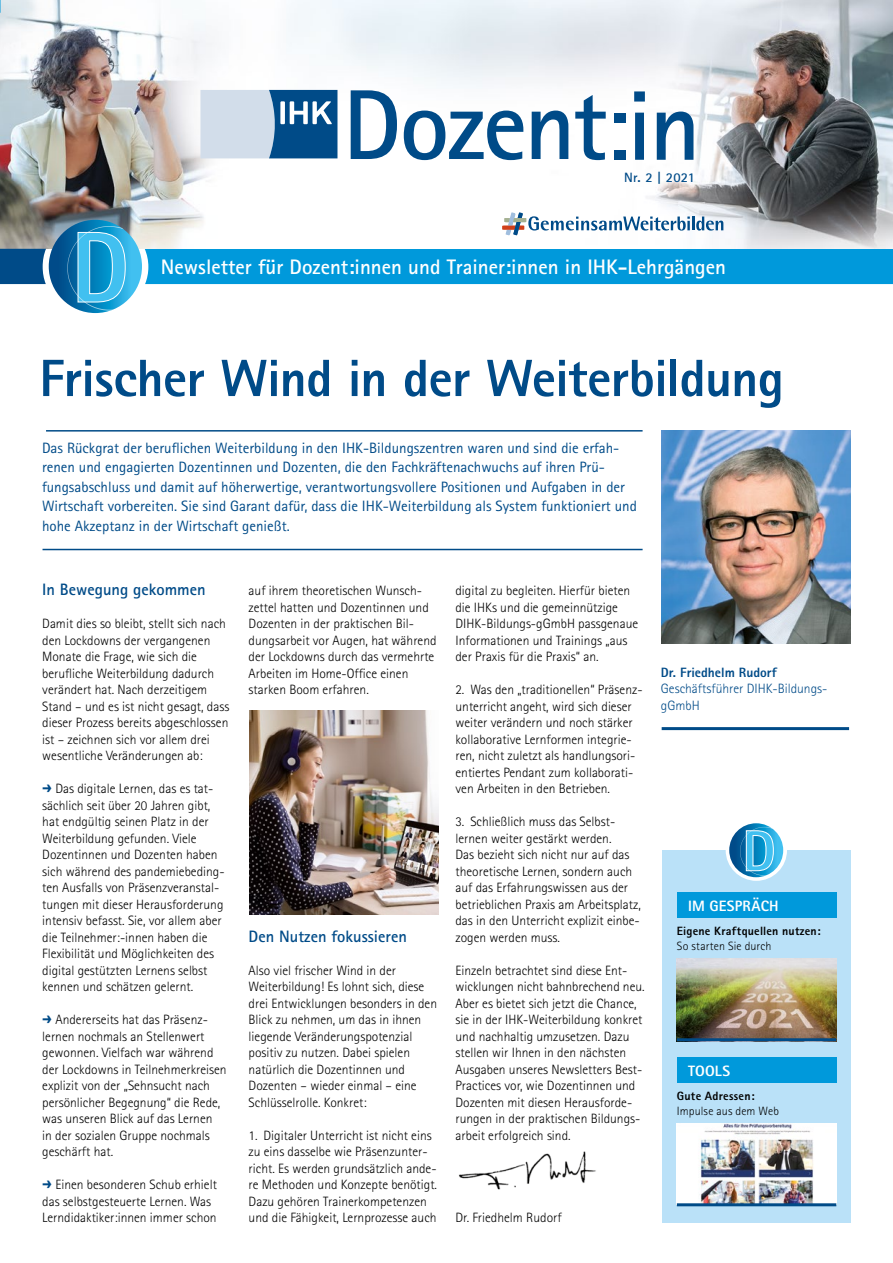
<style>
.page{position:relative;width:893px;height:1263px;background:#fff}
.page>*{position:absolute;margin:0;border:0;box-sizing:border-box;transform-origin:0 0}
.t1{font:800 52.5px "Rotis Sans Serif";letter-spacing:-.015em;color:#004b88}
.t2{font:700 21px "Rotis Sans Serif";color:#fff}
.t3{font:700 16.5px "Rotis Sans Serif";color:#004b88}
.t4{font:15px/19.5px "Rotis Sans Serif";color:#004b88}
.t5{font:800 15px "Rotis Sans Serif";letter-spacing:.015em;color:#fff}
.t6{font:300 13.5px/16.5px "Rotis Sans Serif";color:#000}
.t7{font:300 13.5px/16.5px "Rotis Sans Serif";color:#004b88}
.t8{font:800 13.5px "Rotis Sans Serif";color:#004b88}
.t9{font:700 13.5px "Rotis Sans Serif";letter-spacing:.02em;color:#004b88}
.t10{font:800 12px "Rotis Sans Serif";letter-spacing:.02em;color:#000}
.t11{font:300 12px "Rotis Sans Serif";letter-spacing:.01em;color:#000}
.s1{font-family:"Zine Sans Dis X Bold Roman Exp";font-weight:400;color:#004b88}
</style>
<div class="page">
<div style="left:662px;top:850px;width:188px;height:372px;background:#bae1f8"></div>
<img style="left:677px;top:958px;width:159px;height:80px">
<div style="left:145px;top:249px;width:748px;height:35px;background:#0099db"></div>
<img style="left:0;top:0;width:893px;height:249px">
<svg style="left:200px;top:90px;width:137px;height:68px;background:#7fa3c3"></svg>
<div style="left:0;top:249px;width:46px;height:35px;background:#004b88"></div>
<svg style="left:49px;top:220px;width:93px;height:93px;background:#1a81b9"></svg>
<svg style="left:67px;top:226px;width:59px;height:85px;background:#34a2d2"></svg>
<div style="left:677px;top:1057px;width:159px;height:26px;background:#0099db"></div>
<img style="left:677px;top:1123px;width:159px;height:80px">
<hr style="left:677px;top:1203px;width:159px;height:3px;background:#004b88">
<div style="left:726px;top:819px;width:61px;height:62px;background:#fff;border-radius:50%"></div>
<div style="left:677px;top:892px;width:159px;height:26px;background:#0099db"></div>
<hr style="left:677px;top:1038px;width:159px;height:3px;background:#004b88">
<svg style="left:729px;top:823px;width:54px;height:54px"></svg>
<svg style="left:740px;top:827px;width:34px;height:49px;background:#3fa7d5"></svg>
<svg style="left:634px;top:91px;width:59px;height:69px"></svg>
<div style="left:614px;top:113px;width:11px;height:9px;background:#004b88"></div>
<div style="left:614px;top:150px;width:11px;height:10px;background:#004b88"></div>
<svg style="left:351px;top:90px;width:255px;height:70px"></svg>
<img style="left:459px;top:1151px;width:137px;height:39px">
<hr style="left:43px;top:549px;width:600px;height:1px;background:#004b88">
<hr style="left:46px;top:430px;width:597px;height:2px;background:#004b88">
<svg style="left:502px;top:212px;width:221px;height:23px"></svg>
<img style="left:662px;top:430px;width:188px;height:213px">
<hr style="left:662px;top:727px;width:187px;height:3px;background:#004b88">
<img style="left:249px;top:711px;width:189px;height:204px">
<p class="t9" style="left:624px;top:169px;width:73px">Nr. 2 | 2021</p>
<h2 class="t2" style="left:161px;top:253px;width:567px">Newsletter für Dozent:innen und Trainer:innen in IHK-Lehrgängen</h2>
<h1 class="t1" style="left:39px;top:345px;width:746px">Frischer Wind in der Weiterbildung</h1>
<p class="t4" style="left:42px;top:438px;width:596px">Das Rückgrat der beruflichen Weiterbildung in den IHK-Bildungszentren waren und sind die erfah&shy;renen und engagierten Dozentinnen und Dozenten, die den Fachkräftenachwuchs auf ihren Prü&shy;fungsabschluss und damit auf höherwertige, verantwortungsvollere Positionen und Aufgaben in der Wirtschaft vorbereiten. Sie sind Garant dafür, dass die IHK-Weiterbildung als System funktioniert und hohe Akzeptanz in der Wirtschaft genießt.</p>
<p class="t3" style="left:42px;top:579px;width:165px">In Bewegung gekommen</p>
<p class="t6" style="left:42px;top:615px;width:189px">Damit dies so bleibt, stellt sich nach den Lockdowns der vergangenen Monate die Frage, wie sich die berufliche Weiterbildung dadurch verändert hat. Nach derzeitigem Stand – und es ist nicht gesagt, dass dieser Prozess bereits abgeschlossen ist – zeichnen sich vor allem drei wesentliche Veränderungen ab:</p>
<p class="t6" style="left:42px;top:780px;width:184px"><span class="s1">p</span> Das digitale Lernen, das es tat&shy;sächlich seit über 20 Jahren gibt, hat endgültig seinen Platz in der Weiterbildung gefunden. Viele Dozentinnen und Dozenten haben sich während des pandemiebeding&shy;ten Ausfalls von Präsenzveranstal&shy;tungen mit dieser Herausforderung intensiv befasst. Sie, vor allem aber die Teilnehmer:-innen haben die Flexibilität und Möglichkeiten des digital gestützten Lernens selbst kennen und schätzen gelernt.</p>
<p class="t6" style="left:42px;top:1011px;width:186px"><span class="s1">p</span> Andererseits hat das Präsenz&shy;lernen nochmals an Stellenwert gewonnen. Vielfach war während der Lockdowns in Teilnehmerkreisen explizit von der „Sehnsucht nach persönlicher Begegnung“ die Rede, was unseren Blick auf das Lernen<br>in der sozialen Gruppe nochmals geschärft hat.</p>
<p class="t6" style="left:42px;top:1176px;width:176px"><span class="s1">p</span> Einen besonderen Schub erhielt das selbstgesteuerte Lernen. Was<br>Lerndidaktiker:innen immer schon</p>
<p class="t6" style="left:249px;top:582px;width:189px">auf ihrem theoretischen Wunsch&shy;zettel hatten und Dozentinnen und<br>Dozenten in der praktischen Bil&shy;dungsarbeit vor Augen, hat während der Lockdowns durch das vermehrte<br>Arbeiten im Home-Office einen starken Boom erfahren.</p>
<p class="t3" style="left:249px;top:925px;width:160px">Den Nutzen fokussieren</p>
<p class="t6" style="left:249px;top:962px;width:190px">Also viel frischer Wind in der<br>Weiterbildung! Es lohnt sich, diese drei Entwicklungen besonders in den<br>Blick zu nehmen, um das in ihnen liegende Veränderungspotenzial positiv zu nutzen. Dabei spielen natürlich die Dozentinnen und<br>Dozenten – wieder einmal – eine<br>Schlüsselrolle. Konkret:</p>
<p class="t6" style="left:249px;top:1127px;width:190px">1. Digitaler Unterricht ist nicht eins zu eins dasselbe wie Präsenzunter&shy;richt. Es werden grundsätzlich ande&shy;re Methoden und Konzepte benötigt.<br>Dazu gehören Trainerkompetenzen und die Fähigkeit, Lernprozesse auch</p>
<p class="t6" style="left:455px;top:582px;width:184px">digital zu begleiten. Hierfür bieten die IHKs und die gemeinnützige DIHK-Bildungs-gGmbH passgenaue Informationen und Trainings „aus der Praxis für die Praxis“ an.</p>
<p class="t6" style="left:455px;top:681px;width:189px">2. Was den „traditionellen“ Präsenz&shy;unterricht angeht, wird sich dieser weiter verändern und noch stärker kollaborative Lernformen integrie&shy;ren, nicht zuletzt als handlungsori&shy;entiertes Pendant zum kollaborati&shy;ven Arbeiten in den Betrieben.</p>
<p class="t6" style="left:455px;top:813px;width:187px">3. Schließlich muss das Selbst&shy;lernen weiter gestärkt werden.<br>Das bezieht sich nicht nur auf das theoretische Lernen, sondern auch auf das Erfahrungswissen aus der betrieblichen Praxis am Arbeitsplatz, das in den Unterricht explizit einbe&shy;zogen werden muss.</p>
<p class="t6" style="left:455px;top:962px;width:191px">Einzeln betrachtet sind diese Ent&shy;wicklungen nicht bahnbrechend neu.<br>Aber es bietet sich jetzt die Chance, sie in der IHK-Weiterbildung konkret und nachhaltig umzusetzen. Dazu stellen wir Ihnen in den nächsten Ausgaben unseres Newsletters Best-Practices vor, wie Dozentinnen und Dozenten mit diesen Herausforde&shy;rungen in der praktischen Bildungs&shy;arbeit erfolgreich sind.</p>
<p class="t8" style="left:661px;top:664px;width:117px">Dr. Friedhelm Rudorf</p>
<p class="t7" style="left:661px;top:681px;width:168px">Geschäftsführer DIHK-Bildungs&shy;gGmbH</p>
<p class="t5" style="left:688px;top:896px;width:92px">IM GESPRÄCH</p>
<p class="t10" style="left:677px;top:923px;width:145px">Eigene Kraftquellen nutzen:</p>
<p class="t11" style="left:677px;top:939px;width:96px">So starten Sie durch</p>
<p class="t5" style="left:688px;top:1061px;width:44px">TOOLS</p>
<p class="t10" style="left:677px;top:1088px;width:79px">Gute Adressen:</p>
<p class="t11" style="left:677px;top:1104px;width:104px">Impulse aus dem Web</p>
<p class="t6" style="left:455px;top:1209px;width:108px">Dr. Friedhelm Rudorf</p>
</div>
